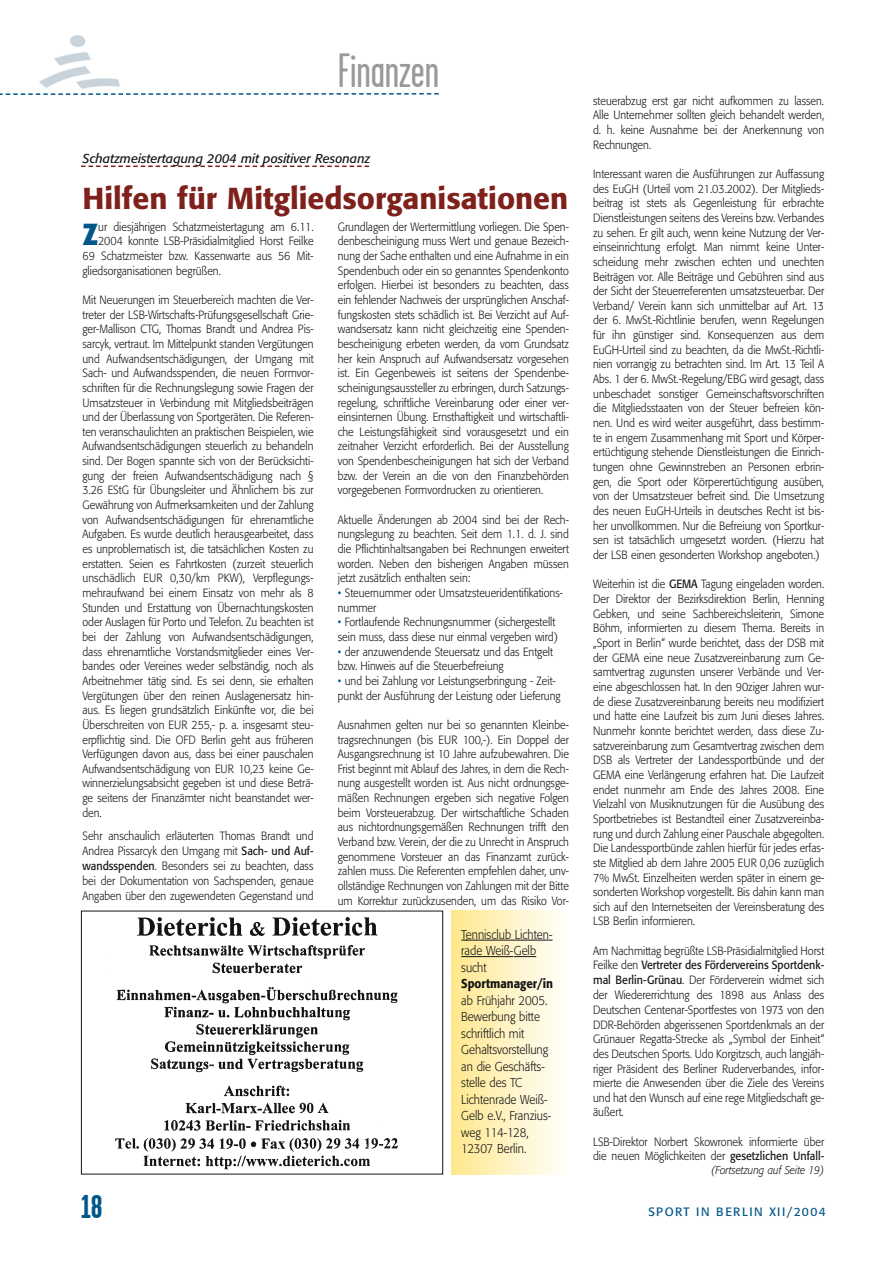
<style>
.page{position:relative;width:894px;height:1264px;background:#fff}
.page>*{position:absolute;margin:0;border:0;box-sizing:border-box;transform-origin:0 0}
.t1{font:48px "Garage Gothic";color:#989999}
.t2{font:700 33px "Garage Gothic";color:#005788}
.t3{font:700 30.15px "Formata";color:#005788;scale:.9 1}
.t4{font:500 30px "Formata";color:#7e201c}
.t5{font:300 12.75px/16.5px "Formata";color:#131413;scale:.9 1}
.t6{font:italic 12.75px "Formata";color:#131413}
.t7{font:500 12.75px "Formata";color:#131413;scale:.9 1}
.t8{font:12px "Formata";letter-spacing:.115em;color:#005788}
.t9{font:300 11.85px/14.7px "Formata";color:#131413;text-align:justify;scale:.9 1}
.t10{font:italic 300 11.25px "Formata";color:#131413;scale:.9 1}
.s1{color:#005788}
.s2{font-weight:400}
</style>
<div class="page">
<img style="left:39px;top:35px;width:81px;height:54px">
<svg style="left:0;top:93px;width:438px;height:2px"></svg>
<img style="left:115px;top:917px;width:283px;height:253px">
<div style="left:81px;top:910px;width:362px;height:264px;border:1px solid #131413"></div>
<div style="left:451px;top:910px;width:119px;height:264px;background:linear-gradient(to right,#fee78d,#fefffe)"></div>
<hr style="left:465px;top:939px;width:84px;height:1px;background:#131413">
<hr style="left:461px;top:956px;width:34px;height:1px;background:#131413">
<svg style="left:495px;top:956px;width:41px;height:1px"></svg>
<svg style="left:81px;top:165px;width:288px;height:2px"></svg>
<h1 class="t1" style="left:338px;top:52px;width:103px">Finanzen</h1>
<p class="t6" style="left:82px;top:153px;width:289px">Schatzmeistertagung 2004 mit positiver Resonanz</p>
<h3 class="t4" style="left:82px;top:185px;width:487px">Hilfen für Mitgliedsorganisationen</h3>
<h3 class="t3" style="left:82px;top:221px;width:19px">Z</h3>
<p class="t9" style="left:98px;top:220px;width:241px">ur diesjährigen Schatzmeistertagung am 6.11.</p>
<p class="t9" style="left:338px;top:220px;width:258px">Grundlagen der Wertermittlung vorliegen. Die Spen&shy;denbescheinigung muss Wert und genaue Bezeich&shy;nung der Sache enthalten und eine Aufnahme in ein Spendenbuch oder ein so genanntes Spendenkonto erfolgen. Hierbei ist besonders zu beachten, dass ein fehlender Nachweis der ursprünglichen Anschaf&shy;fungskosten stets schädlich ist. Bei Verzicht auf Auf&shy;wandsersatz kann nicht gleichzeitig eine Spenden&shy;bescheinigung erbeten werden, da vom Grundsatz her kein Anspruch auf Aufwandsersatz vorgesehen ist. Ein Gegenbeweis ist seitens der Spendenbe&shy;scheinigungsaussteller zu erbringen, durch Satzungs&shy;regelung, schriftliche Vereinbarung oder einer ver&shy;einsinternen Übung. Ernsthaftigkeit und wirtschaftli&shy;che Leistungsfähigkeit sind vorausgesetzt und ein zeitnaher Verzicht erforderlich. Bei der Ausstellung von Spendenbescheinigungen hat sich der Verband bzw. der Verein an die von den Finanzbehörden vorgegebenen Formvordrucken zu orientieren.</p>
<p class="t9" style="left:338px;top:513px;width:258px">Aktuelle Änderungen ab 2004 sind bei der Rech&shy;nungslegung zu beachten. Seit dem 1.1. d. J. sind die Pflichtinhaltsangaben bei Rechnungen erweitert worden. Neben den bisherigen Angaben müssen jetzt zusätzlich enthalten sein:</p>
<p class="t9" style="left:338px;top:586px;width:251px"><span class="s1">•</span> Steuernummer oder Umsatzsteueridentifikations&shy;nummer</p>
<p class="t9" style="left:338px;top:615px;width:246px"><span class="s1">•</span> Fortlaufende Rechnungsnummer (sichergestellt sein muss, dass diese nur einmal vergeben wird)</p>
<p class="t9" style="left:338px;top:645px;width:240px"><span class="s1">•</span> der anzuwendende Steuersatz und das Entgelt bzw. Hinweis auf die Steuerbefreiung</p>
<p class="t9" style="left:338px;top:674px;width:249px"><span class="s1">•</span> und bei Zahlung vor Leistungserbringung - Zeit&shy;punkt der Ausführung der Leistung oder Lieferung</p>
<p class="t9" style="left:338px;top:718px;width:258px">Ausnahmen gelten nur bei so genannten Kleinbe&shy;tragsrechnungen (bis EUR 100,-). Ein Doppel der Ausgangsrechnung ist 10 Jahre aufzubewahren. Die Frist beginnt mit Ablauf des Jahres, in dem die Rech&shy;nung ausgestellt worden ist. Aus nicht ordnungsge&shy;mäßen Rechnungen ergeben sich negative Folgen beim Vorsteuerabzug. Der wirtschaftliche Schaden aus nichtordnungsgemäßen Rechnungen trifft den Verband bzw. Verein, der die zu Unrecht in Anspruch genommene Vorsteuer an das Finanzamt zurück&shy;zahlen muss. Die Referenten empfehlen daher, unv&shy;ollständige Rechnungen von Zahlungen mit der Bitte um Korrektur zurückzusenden, um das Risiko Vor-</p>
<p class="t9" style="left:98px;top:235px;width:241px">2004 konnte LSB-Präsidialmitglied Horst Feilke</p>
<p class="t9" style="left:82px;top:249px;width:258px">69 Schatzmeister bzw. Kassenwarte aus 56 Mit-</p>
<p class="t9" style="left:82px;top:264px;width:155px">gliedsorganisationen begrüßen.</p>
<p class="t9" style="left:82px;top:293px;width:258px">Mit Neuerungen im Steuerbereich machten die Ver&shy;treter der LSB-Wirtschafts-Prüfungsgesellschaft Grie&shy;ger-Mallison CTG, Thomas Brandt und Andrea Pis&shy;sarcyk, vertraut. Im Mittelpunkt standen Vergütungen und Aufwandsentschädigungen, der Umgang mit Sach- und Aufwandsspenden, die neuen Formvor&shy;schriften für die Rechnungslegung sowie Fragen der Umsatzsteuer in Verbindung mit Mitgliedsbeiträgen und der Überlassung von Sportgeräten. Die Referen&shy;ten veranschaulichten an praktischen Beispielen, wie Aufwandsentschädigungen steuerlich zu behandeln sind. Der Bogen spannte sich von der Berücksichti&shy;gung der freien Aufwandsentschädigung nach § 3.26 EStG für Übungsleiter und Ähnlichem bis zur Gewährung von Aufmerksamkeiten und der Zahlung von Aufwandsentschädigungen für ehrenamtliche Aufgaben. Es wurde deutlich herausgearbeitet, dass es unproblematisch ist, die tatsächlichen Kosten zu erstatten. Seien es Fahrtkosten (zurzeit steuerlich unschädlich EUR 0,30/km PKW), Verpflegungs&shy;mehraufwand bei einem Einsatz von mehr als 8<br>Stunden und Erstattung von Übernachtungskosten oder Auslagen für Porto und Telefon. Zu beachten ist bei der Zahlung von Aufwandsentschädigungen, dass ehrenamtliche Vorstandsmitglieder eines Ver&shy;bandes oder Vereines weder selbständig, noch als Arbeitnehmer tätig sind. Es sei denn, sie erhalten Vergütungen über den reinen Auslagenersatz hin&shy;aus. Es liegen grundsätzlich Einkünfte vor, die bei Überschreiten von EUR 255,- p. a. insgesamt steu&shy;erpflichtig sind. Die OFD Berlin geht aus früheren Verfügungen davon aus, dass bei einer pauschalen Aufwandsentschädigung von EUR 10,23 keine Ge&shy;winnerzielungsabsicht gegeben ist und diese Beträ&shy;ge seitens der Finanzämter nicht beanstandet wer&shy;den.</p>
<p class="t9" style="left:82px;top:829px;width:258px">Sehr anschaulich erläuterten Thomas Brandt und Andrea Pissarcyk den Umgang mit <span class="s2">Sach- und Auf&shy;wandsspenden</span>. Besonders sei zu beachten, dass bei der Dokumentation von Sachspenden, genaue Angaben über den zugewendeten Gegenstand und</p>
<p class="t5" style="left:461px;top:926px;width:103px">Tennisclub Lichten&shy;rade Weiß-Gelb sucht</p>
<p class="t7" style="left:461px;top:978px;width:103px">Sportmanager/in</p>
<p class="t5" style="left:461px;top:992px;width:101px">ab Frühjahr 2005.<br>Bewerbung bitte schriftlich mit<br>Gehaltsvorstellung an die Geschäfts&shy;stelle des TC<br>Lichtenrade Weiß-<br>Gelb e.V., Franzius&shy;weg 114-128,<br>12307 Berlin.</p>
<p class="t9" style="left:593px;top:94px;width:258px">steuerabzug erst gar nicht aufkommen zu lassen.<br>Alle Unternehmer sollten gleich behandelt werden, d. h. keine Ausnahme bei der Anerkennung von Rechnungen.</p>
<p class="t9" style="left:593px;top:167px;width:258px">Interessant waren die Ausführungen zur Auffassung des EuGH (Urteil vom 21.03.2002). Der Mitglieds&shy;beitrag ist stets als Gegenleistung für erbrachte Dienstleistungen seitens des Vereins bzw. Verbandes zu sehen. Er gilt auch, wenn keine Nutzung der Ver&shy;einseinrichtung erfolgt. Man nimmt keine Unter&shy;scheidung mehr zwischen echten und unechten Beiträgen vor. Alle Beiträge und Gebühren sind aus der Sicht der Steuerreferenten umsatzsteuerbar. Der Verband/ Verein kann sich unmittelbar auf Art. 13 der 6. MwSt.-Richtlinie berufen, wenn Regelungen für ihn günstiger sind. Konsequenzen aus dem EuGH-Urteil sind zu beachten, da die MwSt.-Richtli&shy;nien vorrangig zu betrachten sind. Im Art. 13 Teil A Abs. 1 der 6. MwSt.-Regelung/EBG wird gesagt, dass unbeschadet sonstiger Gemeinschaftsvorschriften die Mitgliedsstaaten von der Steuer befreien kön&shy;nen. Und es wird weiter ausgeführt, dass bestimm&shy;te in engem Zusammenhang mit Sport und Körper&shy;ertüchtigung stehende Dienstleistungen die Einrich&shy;tungen ohne Gewinnstreben an Personen erbrin&shy;gen, die Sport oder Körperertüchtigung ausüben, von der Umsatzsteuer befreit sind. Die Umsetzung des neuen EuGH-Urteils in deutsches Recht ist bis&shy;her unvollkommen. Nur die Befreiung von Sportkur&shy;sen ist tatsächlich umgesetzt worden. (Hierzu hat der LSB einen gesonderten Workshop angeboten.)</p>
<p class="t9" style="left:593px;top:577px;width:258px">Weiterhin ist die <span class="s2">GEMA</span> Tagung eingeladen worden.<br>Der Direktor der Bezirksdirektion Berlin, Henning Gebken, und seine Sachbereichsleiterin, Simone Böhm, informierten zu diesem Thema. Bereits in „Sport in Berlin“ wurde berichtet, dass der DSB mit der GEMA eine neue Zusatzvereinbarung zum Ge&shy;samtvertrag zugunsten unserer Verbände und Ver&shy;eine abgeschlossen hat. In den 90ziger Jahren wur&shy;de diese Zusatzvereinbarung bereits neu modifiziert und hatte eine Laufzeit bis zum Juni dieses Jahres.<br>Nunmehr konnte berichtet werden, dass diese Zu&shy;satzvereinbarung zum Gesamtvertrag zwischen dem DSB als Vertreter der Landessportbünde und der GEMA eine Verlängerung erfahren hat. Die Laufzeit endet nunmehr am Ende des Jahres 2008. Eine Vielzahl von Musiknutzungen für die Ausübung des Sportbetriebes ist Bestandteil einer Zusatzvereinba&shy;rung und durch Zahlung einer Pauschale abgegolten.<br>Die Landessportbünde zahlen hierfür für jedes erfas&shy;ste Mitglied ab dem Jahre 2005 EUR 0,06 zuzüglich 7% MwSt. Einzelheiten werden später in einem ge&shy;sonderten Workshop vorgestellt. Bis dahin kann man sich auf den Internetseiten der Vereinsberatung des LSB Berlin informieren.</p>
<p class="t9" style="left:593px;top:944px;width:258px">Am Nachmittag begrüßte LSB-Präsidialmitglied Horst Feilke den <span class="s2">Vertreter des Fördervereins Sportdenk&shy;mal Berlin-Grünau</span>. Der Förderverein widmet sich der Wiedererrichtung des 1898 aus Anlass des Deutschen Centenar-Sportfestes von 1973 von den DDR-Behörden abgerissenen Sportdenkmals an der Grünauer Regatta-Strecke als „Symbol der Einheit“ des Deutschen Sports. Udo Korgitzsch, auch langjäh&shy;riger Präsident des Berliner Ruderverbandes, infor&shy;mierte die Anwesenden über die Ziele des Vereins und hat den Wunsch auf eine rege Mitgliedschaft ge&shy;äußert.</p>
<p class="t9" style="left:593px;top:1134px;width:258px">LSB-Direktor Norbert Skowronek informierte über die neuen Möglichkeiten der <span class="s2">gesetzlichen Unfall-</span></p>
<p class="t10" style="left:711px;top:1165px;width:127px">(Fortsetzung auf Seite 19)</p>
<h2 class="t2" style="left:81px;top:1186px;width:23px">18</h2>
<p class="t8" style="left:648px;top:1205px;width:179px">SPORT IN BERLIN XII/2004</p>
</div>
